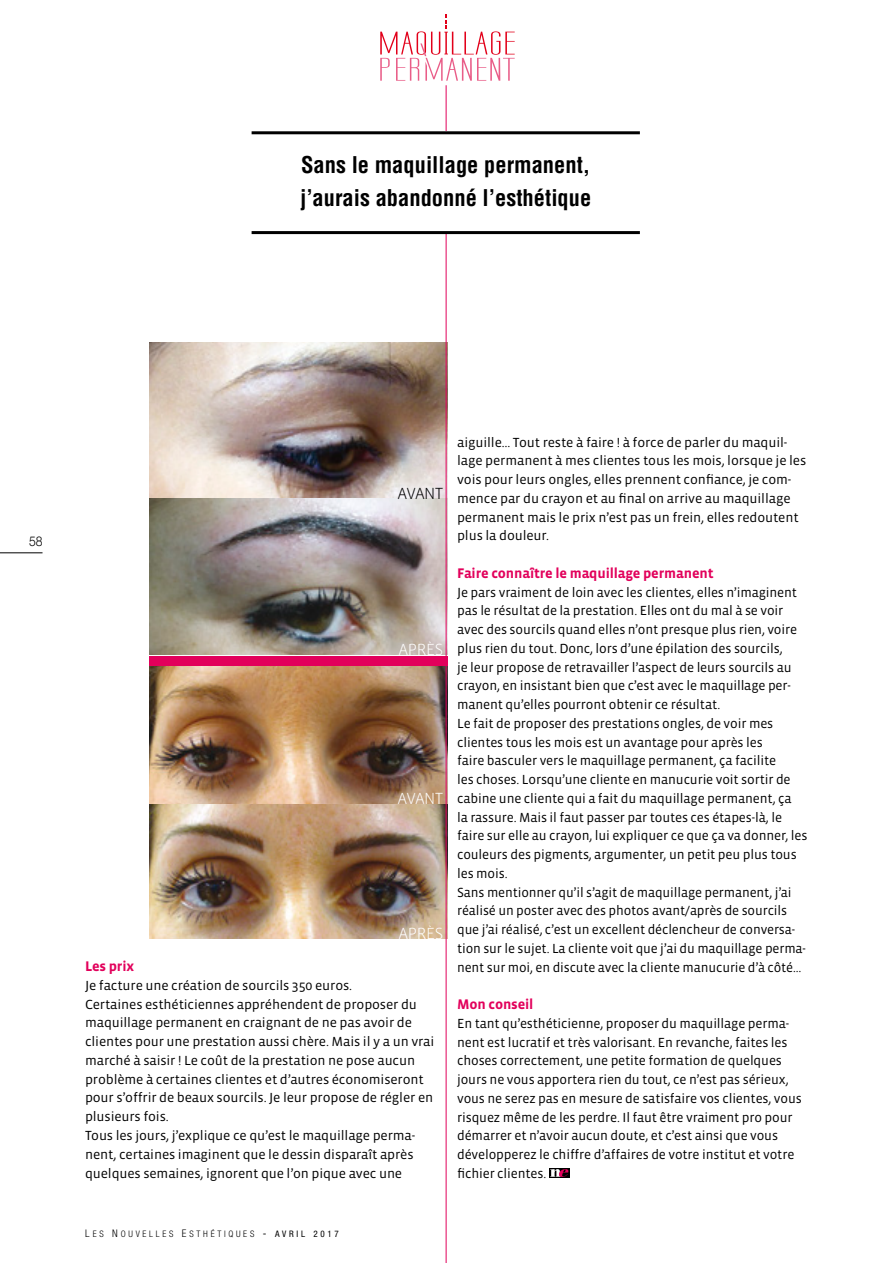
<style>
.page{position:relative;width:893px;height:1263px;background:#fff}
.page>*{position:absolute;margin:0;border:0;box-sizing:border-box;transform-origin:0 0}
.t1{font:700 condensed 22.5px/33px "Helvetica";color:#000}
.t2{font:300 16.5px "Vista Sans";letter-spacing:-.02em;color:#fff}
.t3{font:300 16.5px "Vista Sans";letter-spacing:-.03em;color:#000}
.t4{font:700 14.25px "Vista Sans";letter-spacing:-.01em;color:#e2005b}
.t5{font:13.5px/18.8px "Vista Sans";letter-spacing:-.01em;color:#000}
.t6{font:300 13.5px "Helvetica Neue";color:#000;scale:.9 1}
.t7{font:300 condensed 9px "Helvetica Neue";letter-spacing:.3em;color:#000}
.s1{font-size:10.5px}
.s2{font-weight:400;font-size:10.5px}
.s3{font-weight:400}
</style>
<div class="page">
<img style="left:150px;top:343px;width:296px;height:312px">
<img style="left:150px;top:804px;width:296px;height:135px">
<img style="left:150px;top:666px;width:296px;height:138px">
<div style="left:149px;top:656px;width:298px;height:10px;background:#e2005b"></div>
<hr style="left:446px;top:85px;width:1px;height:1178px;background:#e2005b">
<div style="left:252px;top:131px;width:388px;height:103px;background:#fff"></div>
<hr style="left:252px;top:131px;width:388px;height:3px;background:#000">
<hr style="left:252px;top:231px;width:388px;height:3px;background:#000">
<svg style="left:380px;top:15px;width:135px;height:66px"></svg>
<div style="left:549px;top:1168px;width:21px;height:10px;background:#000"></div>
<svg style="left:550px;top:1169px;width:19px;height:8px"></svg>
<hr style="left:0;top:552px;width:43px;height:1px;background:#000">
<h1 class="t1" style="left:300px;top:148px;width:293px">Sans le maquillage permanent, j’aurais abandonné l’esthétique</h1>
<p class="t6" style="left:29px;top:533px;width:17px">58</p>
<p class="t3" style="left:398px;top:485px;width:47px">AVANT</p>
<p class="t2" style="left:399px;top:641px;width:46px">APRÈS</p>
<p class="t2" style="left:398px;top:790px;width:47px">AVANT</p>
<p class="t2" style="left:399px;top:925px;width:46px">APRÈS</p>
<p class="t4" style="left:85px;top:959px;width:51px">Les prix</p>
<p class="t5" style="left:85px;top:976px;width:351px">Je facture une création de sourcils 350 euros.<br>Certaines esthéticiennes appréhendent de proposer du maquillage permanent en craignant de ne pas avoir de clientes pour une prestation aussi chère. Mais il y a un vrai marché à saisir ! Le coût de la prestation ne pose aucun problème à certaines clientes et d’autres économiseront pour s’offrir de beaux sourcils. Je leur propose de régler en plusieurs fois.<br>Tous les jours, j’explique ce qu’est le maquillage perma&shy;nent, certaines imaginent que le dessin disparaît après quelques semaines, ignorent que l’on pique avec une</p>
<p class="t5" style="left:457px;top:433px;width:351px">aiguille… Tout reste à faire ! à force de parler du maquil&shy;lage permanent à mes clientes tous les mois, lorsque je les vois pour leurs ongles, elles prennent confiance, je com&shy;mence par du crayon et au final on arrive au maquillage permanent mais le prix n’est pas un frein, elles redoutent plus la douleur.</p>
<p class="t4" style="left:457px;top:566px;width:258px">Faire connaître le maquillage permanent</p>
<p class="t5" style="left:457px;top:583px;width:352px">Je pars vraiment de loin avec les clientes, elles n’imaginent pas le résultat de la prestation. Elles ont du mal à se voir avec des sourcils quand elles n’ont presque plus rien, voire plus rien du tout. Donc, lors d’une épilation des sourcils,<br>je leur propose de retravailler l’aspect de leurs sourcils au crayon, en insistant bien que c’est avec le maquillage per&shy;manent qu’elles pourront obtenir ce résultat.<br>Le fait de proposer des prestations ongles, de voir mes clientes tous les mois est un avantage pour après les<br>faire basculer vers le maquillage permanent, ça facilite<br>les choses. Lorsqu’une cliente en manucurie voit sortir de cabine une cliente qui a fait du maquillage permanent, ça<br>la rassure. Mais il faut passer par toutes ces étapes-là, le faire sur elle au crayon, lui expliquer ce que ça va donner, les couleurs des pigments, argumenter, un petit peu plus tous les mois.<br>Sans mentionner qu’il s’agit de maquillage permanent, j’ai réalisé un poster avec des photos avant/après de sourcils que j’ai réalisé, c’est un excellent déclencheur de conversa&shy;tion sur le sujet. La cliente voit que j’ai du maquillage perma&shy;nent sur moi, en discute avec la cliente manucurie d’à côté…</p>
<p class="t4" style="left:457px;top:997px;width:78px">Mon conseil</p>
<p class="t5" style="left:457px;top:1014px;width:346px">En tant qu’esthéticienne, proposer du maquillage perma&shy;nent est lucratif et très valorisant. En revanche, faites les choses correctement, une petite formation de quelques jours ne vous apportera rien du tout, ce n’est pas sérieux, vous ne serez pas en mesure de satisfaire vos clientes, vous risquez même de les perdre. Il faut être vraiment pro pour démarrer et n’avoir aucun doute, et c’est ainsi que vous développerez le chiffre d’affaires de votre institut et votre fichier clientes.</p>
<p class="t7" style="left:85px;top:1229px;width:255px"><span class="s1">L</span>ES <span class="s1">N</span>OUVELLES <span class="s1">E</span>STHÉTIQUES <span class="s2">-</span> <span class="s3">AVRIL 2017</span></p>
</div>
